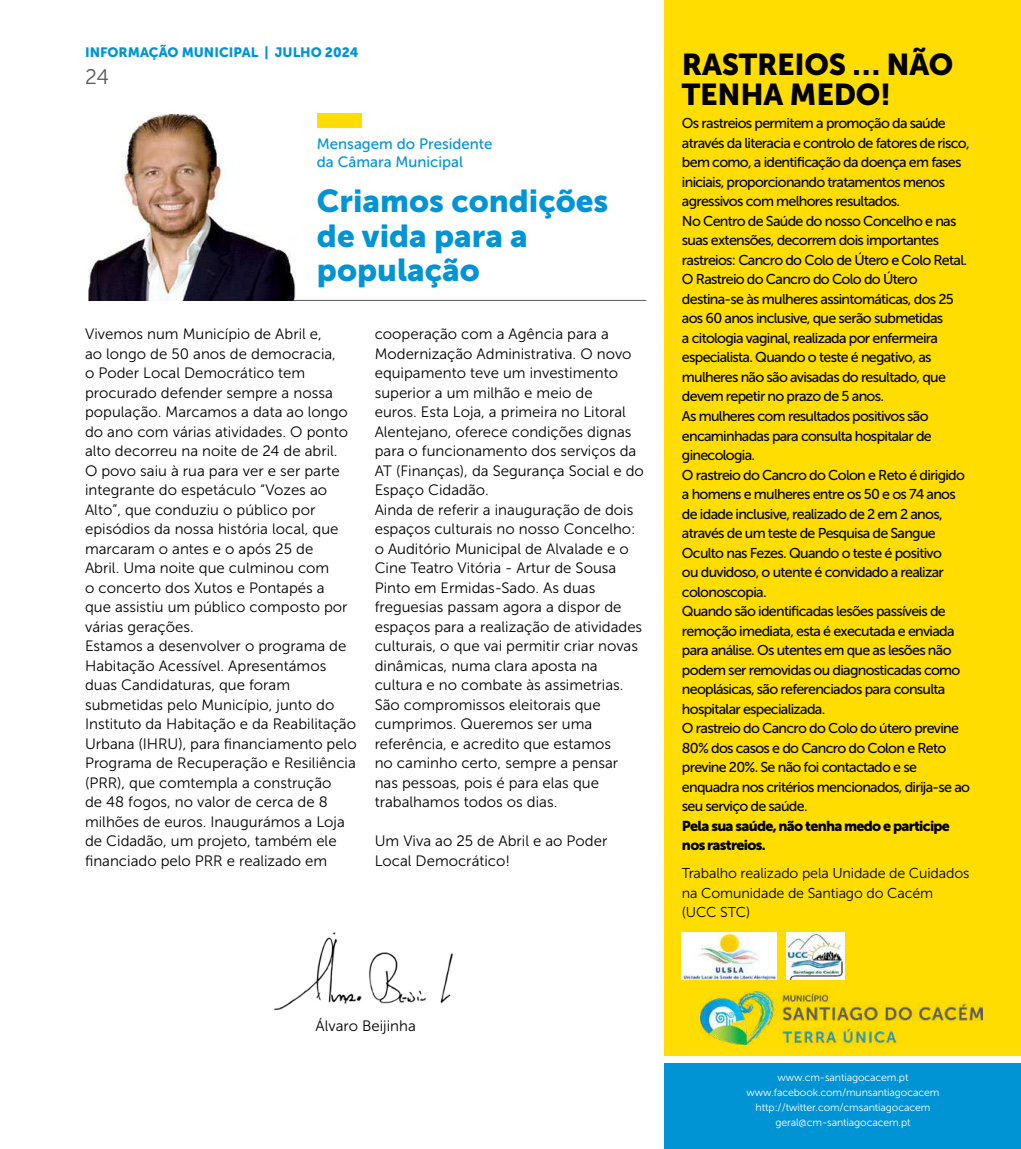
<style>
.page{position:relative;width:1021px;height:1149px;background:#fff}
.page>*{position:absolute;margin:0;border:0;box-sizing:border-box;transform-origin:0 0}
.t1{font:31.5px/34.5px "Museo Sans 900";color:#0094d5}
.t2{font:30px/30px "Museo Sans 900";letter-spacing:-.01em;color:#000}
.t3{font:21px "Museo Sans 300";color:#58595b}
.t4{font:15px/19.5px "Museo Sans 300";color:#000}
.t5{font:15px/18px "Museo Sans 500";color:#0094d5}
.t6{font:14.25px/19.5px "Museo Sans 500";letter-spacing:-.05em;color:#000}
.t7{font:14.25px/19.5px "Museo Sans 300";letter-spacing:-.01em;color:#000}
.t8{font:14.25px/19.5px "Museo Sans 900";letter-spacing:-.05em;color:#000}
.t9{font:13.5px "Museo Sans 900";color:#0094d5}
.t10{font:10.5px/15px "Museo Sans 300";letter-spacing:-.01em;color:#fff;text-align:center}
</style>
<div class="page">
<img style="left:274px;top:932px;width:179px;height:78px">
<div style="left:664px;top:1063px;width:356px;height:85px;background:#0094d5"></div>
<hr style="left:292px;top:300px;width:354px;height:1px;background:#58595b">
<div style="left:664px;top:0;width:356px;height:1054px;background:#fd0"></div>
<div style="left:317px;top:113px;width:44px;height:15px;background:#fd0"></div>
<img style="left:700px;top:991px;width:282px;height:53px">
<img style="left:682px;top:932px;width:94px;height:47px">
<img style="left:786px;top:932px;width:58px;height:47px">
<img style="left:88px;top:115px;width:209px;height:185px">
<p class="t9" style="left:85px;top:44px;width:275px">INFORMAÇÃO MUNICIPAL | JULHO 2024</p>
<h3 class="t3" style="left:85px;top:65px;width:25px">24</h3>
<p class="t5" style="left:317px;top:135px;width:177px">Mensagem do Presidente da Câmara Municipal</p>
<h1 class="t1" style="left:317px;top:184px;width:293px">Criamos condições de vida para a população</h1>
<p class="t4" style="left:85px;top:324px;width:273px">Vivemos num Município de Abril e,<br>ao longo de 50 anos de democracia,<br>o Poder Local Democrático tem procurado defender sempre a nossa população. Marcamos a data ao longo do ano com várias atividades. O ponto alto decorreu na noite de 24 de abril.<br>O povo saiu à rua para ver e ser parte integrante do espetáculo “Vozes ao Alto”, que conduziu o público por episódios da nossa história local, que marcaram o antes e o após 25 de<br>Abril. Uma noite que culminou com<br>o concerto dos Xutos e Pontapés a<br>que assistiu um público composto por várias gerações.<br>Estamos a desenvolver o programa de Habitação Acessível. Apresentámos duas Candidaturas, que foram submetidas pelo Município, junto do Instituto da Habitação e da Reabilitação Urbana (IHRU), para financiamento pelo Programa de Recuperação e Resiliência (PRR), que comtempla a construção<br>de 48 fogos, no valor de cerca de 8 milhões de euros. Inaugurámos a Loja de Cidadão, um projeto, também ele financiado pelo PRR e realizado em</p>
<p class="t4" style="left:375px;top:324px;width:271px">cooperação com a Agência para a Modernização Administrativa. O novo equipamento teve um investimento superior a um milhão e meio de<br>euros. Esta Loja, a primeira no Litoral Alentejano, oferece condições dignas para o funcionamento dos serviços da AT (Finanças), da Segurança Social e do Espaço Cidadão.<br>Ainda de referir a inauguração de dois espaços culturais no nosso Concelho: o Auditório Municipal de Alvalade e o Cine Teatro Vitória - Artur de Sousa Pinto em Ermidas-Sado. As duas freguesias passam agora a dispor de espaços para a realização de atividades culturais, o que vai permitir criar novas dinâmicas, numa clara aposta na cultura e no combate às assimetrias.<br>São compromissos eleitorais que cumprimos. Queremos ser uma referência, e acredito que estamos<br>no caminho certo, sempre a pensar nas pessoas, pois é para elas que trabalhamos todos os dias.</p>
<p class="t4" style="left:375px;top:831px;width:234px">Um Viva ao 25 de Abril e ao Poder<br>Local Democrático!</p>
<h2 class="t2" style="left:682px;top:49px;width:273px">RASTREIOS … NÃO<br>TENHA MEDO!</h2>
<p class="t6" style="left:682px;top:114px;width:289px">Os rastreios permitem a promoção da saúde através da literacia e controlo de fatores de risco, bem como, a identificação da doença em fases iniciais, proporcionando tratamentos menos agressivos com melhores resultados.<br>No Centro de Saúde do nosso Concelho e nas suas extensões, decorrem dois importantes rastreios: Cancro do Colo de Útero e Colo Retal.<br>O Rastreio do Cancro do Colo do Útero destina-se às mulheres assintomáticas, dos 25 aos 60 anos inclusive, que serão submetidas<br>a citologia vaginal, realizada por enfermeira especialista. Quando o teste é negativo, as mulheres não são avisadas do resultado, que devem repetir no prazo de 5 anos.<br>As mulheres com resultados positivos são encaminhadas para consulta hospitalar de ginecologia.<br>O rastreio do Cancro do Colon e Reto é dirigido a homens e mulheres entre os 50 e os 74 anos de idade inclusive, realizado de 2 em 2 anos, através de um teste de Pesquisa de Sangue Oculto nas Fezes. Quando o teste é positivo<br>ou duvidoso, o utente é convidado a realizar colonoscopia.<br>Quando são identificadas lesões passíveis de remoção imediata, esta é executada e enviada para análise. Os utentes em que as lesões não podem ser removidas ou diagnosticadas como neoplásicas, são referenciados para consulta hospitalar especializada.<br>O rastreio do Cancro do Colo do útero previne 80% dos casos e do Cancro do Colon e Reto previne 20%. Se não foi contactado e se enquadra nos critérios mencionados, dirija-se ao seu serviço de saúde.</p>
<p class="t8" style="left:682px;top:815px;width:269px">Pela sua saúde, não tenha medo e participe nos rastreios.</p>
<p class="t7" style="left:682px;top:863px;width:289px">Trabalho realizado pela Unidade de Cuidados na Comunidade de Santiago do Cacém (UCC STC)</p>
<p class="t4" style="left:315px;top:1015px;width:102px">Álvaro Beijinha</p>
<p class="t10" style="left:746px;top:1069px;width:194px">www.cm-santiagocacem.pt www.facebook.com/munsantiagocacem http://twitter.com/cmsantiagocacem geral@cm-santiagocacem.pt</p>
</div>
